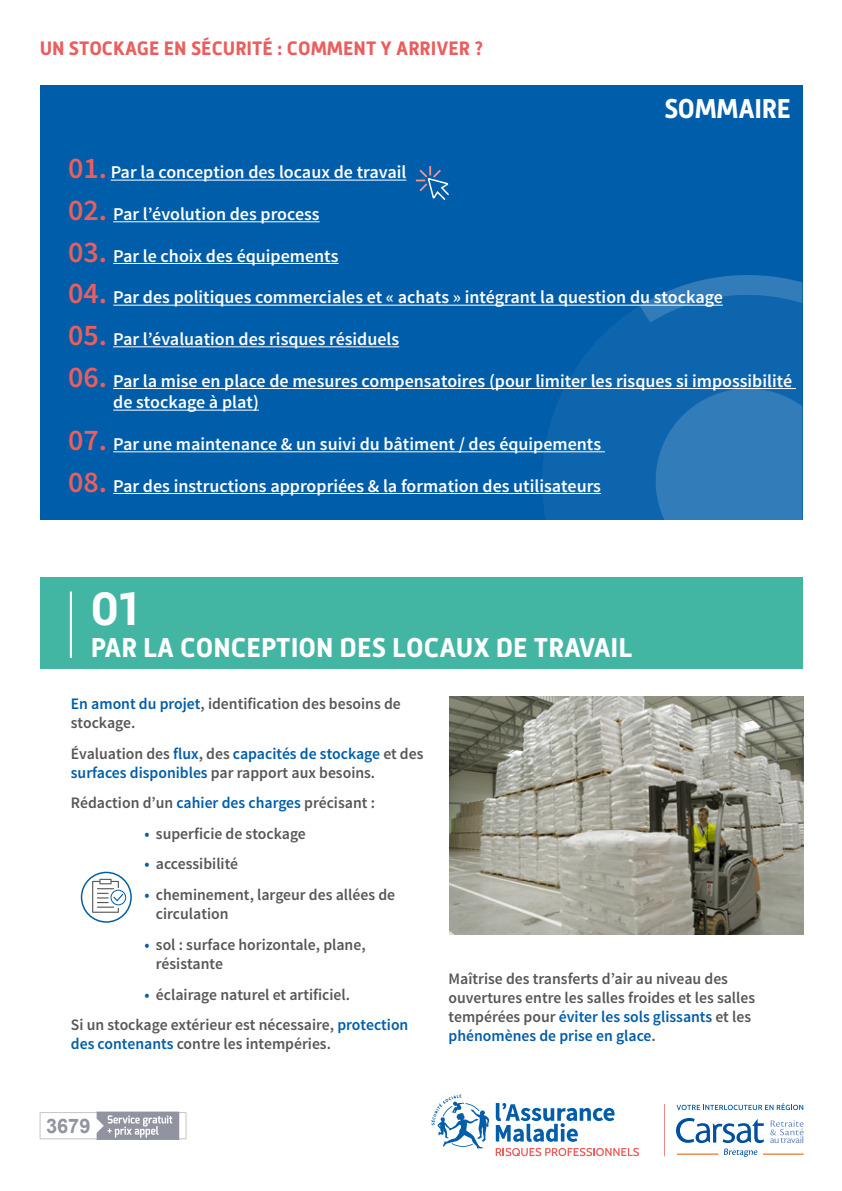
<style>
.page{position:relative;width:842px;height:1191px;background:#fff}
.page>*{position:absolute;margin:0;border:0;box-sizing:border-box;transform-origin:0 0}
.t1{font:700 48px "Mic 32 New";color:#fff}
.t2{font:700 28px "Mic 32 New";color:#fff}
.t3{font:700 28px "Mic 32 New";color:#fff;scale:.95 1}
.t4{font:700 20px "Mic 32 New";color:#eb5e5d}
.t5{font:700 20px "Arial";color:#9293a1}
.t6{font:600 18px/21.6px "Source Sans Pro";color:#fff}
.t7{font:600 16px/19.2px "Source Sans Pro";color:#575756}
.s1{font-size:30px;color:#eb5e5d}
.s2{color:#005da9}
</style>
<div class="page">
<svg style="left:496px;top:1103px;width:118px;height:38px"></svg>
<svg style="left:431px;top:1094px;width:58px;height:54px"></svg>
<svg style="left:496px;top:1147px;width:143px;height:9px"></svg>
<svg style="left:770px;top:1120px;width:34px;height:23px"></svg>
<svg style="left:676px;top:1103px;width:127px;height:7px"></svg>
<svg style="left:664px;top:1104px;width:1px;height:52px"></svg>
<hr style="left:763px;top:1153px;width:41px;height:1px;background:#eb600a">
<svg style="left:676px;top:1118px;width:88px;height:39px"></svg>
<svg style="left:40px;top:1111px;width:146px;height:29px"></svg>
<div style="left:40px;top:85px;width:762px;height:435px;background:#005da9"></div>
<hr style="left:111px;top:180px;width:295px;height:1px;background:#fff">
<hr style="left:113px;top:221px;width:207px;height:1px;background:#fff">
<hr style="left:113px;top:263px;width:226px;height:1px;background:#fff">
<hr style="left:113px;top:305px;width:610px;height:1px;background:#fff">
<hr style="left:113px;top:346px;width:286px;height:1px;background:#fff">
<hr style="left:113px;top:388px;width:683px;height:1px;background:#fff">
<hr style="left:113px;top:410px;width:146px;height:1px;background:#fff">
<hr style="left:113px;top:451px;width:492px;height:1px;background:#fff">
<hr style="left:113px;top:493px;width:488px;height:1px;background:#fff">
<svg style="left:416px;top:166px;width:33px;height:34px"></svg>
<div style="left:40px;top:577px;width:762px;height:91px;background:#42b6a3"></div>
<hr style="left:70px;top:591px;width:2px;height:67px;background:#fff">
<svg style="left:81px;top:872px;width:50px;height:50px"></svg>
<div style="left:81px;top:871px;width:51px;height:51px;border:2px solid #005ea2;border-radius:50%"></div>
<div style="left:111px;top:889px;width:15px;height:16px;border:1px solid #005ea2;border-radius:50%"></div>
<svg style="left:92px;top:878px;width:31px;height:34px"></svg>
<img style="left:450px;top:697px;width:354px;height:237px">
<svg style="left:530px;top:304px;width:272px;height:216px;fill:#0d65ad"></svg>
<svg style="left:640px;top:275px;width:162px;height:48px"></svg>
<svg style="left:645px;top:347px;width:157px;height:173px"></svg>
<p class="t4" style="left:40px;top:37px;width:445px">UN STOCKAGE EN SÉCURITÉ : COMMENT Y ARRIVER ?</p>
<h2 class="t3" style="left:664px;top:92px;width:135px">SOMMAIRE</h2>
<p class="t6" style="left:68px;top:162px;width:340px"><span class="s1">01.</span> Par la conception des locaux de travail</p>
<p class="t6" style="left:68px;top:204px;width:253px"><span class="s1">02.</span> Par l’évolution des process</p>
<p class="t6" style="left:68px;top:245px;width:272px"><span class="s1">03.</span> Par le choix des équipements</p>
<p class="t6" style="left:68px;top:287px;width:656px"><span class="s1">04.</span> Par des politiques commerciales et « achats » intégrant la question du stockage</p>
<p class="t6" style="left:68px;top:329px;width:333px"><span class="s1">05.</span> Par l’évaluation des risques résiduels</p>
<p class="t6" style="left:113px;top:370px;width:680px;text-indent:-45px"><span class="s1">06.</span> Par la mise en place de mesures compensatoires (pour limiter les risques si impossibilité de stockage à plat)</p>
<p class="t6" style="left:68px;top:434px;width:535px"><span class="s1">07.</span> Par une maintenance &amp; un suivi du bâtiment / des équipements</p>
<p class="t6" style="left:68px;top:475px;width:534px"><span class="s1">08.</span> Par des instructions appropriées &amp; la formation des utilisateurs</p>
<h1 class="t1" style="left:91px;top:580px;width:49px">01</h1>
<h2 class="t2" style="left:91px;top:631px;width:543px">PAR LA CONCEPTION DES LOCAUX DE TRAVAIL</h2>
<p class="t7" style="left:71px;top:694px;width:331px"><span class="s2">En amont du projet</span>, identification des besoins de stockage.</p>
<p class="t7" style="left:71px;top:744px;width:354px">Évaluation des <span class="s2">flux</span>, des <span class="s2">capacités de stockage</span> et des <span class="s2">surfaces disponibles</span> par rapport aux besoins.</p>
<p class="t7" style="left:71px;top:794px;width:306px">Rédaction d’un <span class="s2">cahier des charges</span> précisant :</p>
<p class="t7" style="left:145px;top:824px;width:163px"><span class="s2">•</span> superficie de stockage</p>
<p class="t7" style="left:145px;top:855px;width:95px"><span class="s2">•</span> accessibilité</p>
<p class="t7" style="left:156px;top:885px;width:241px;text-indent:-11px"><span class="s2">•</span> cheminement, largeur des allées de circulation</p>
<p class="t7" style="left:156px;top:935px;width:211px;text-indent:-11px"><span class="s2">•</span> sol : surface horizontale, plane, résistante</p>
<p class="t7" style="left:71px;top:979px;width:339px;line-height:30.6px;text-indent:74px"><span class="s2">•</span> éclairage naturel et artificiel.<br>Si un stockage extérieur est nécessaire, <span class="s2">protection</span></p>
<p class="t7" style="left:71px;top:1034px;width:262px"><span class="s2">des contenants</span> contre les intempéries.</p>
<p class="t7" style="left:449px;top:969px;width:308px">Maîtrise des transferts d’air au niveau des ouvertures entre les salles froides et les salles tempérées pour <span class="s2">éviter les sols glissants</span> et les <span class="s2">phénomènes de prise en glace</span>.</p>
<p class="t5" style="left:46px;top:1111px;width:46px">3679</p>
</div>
